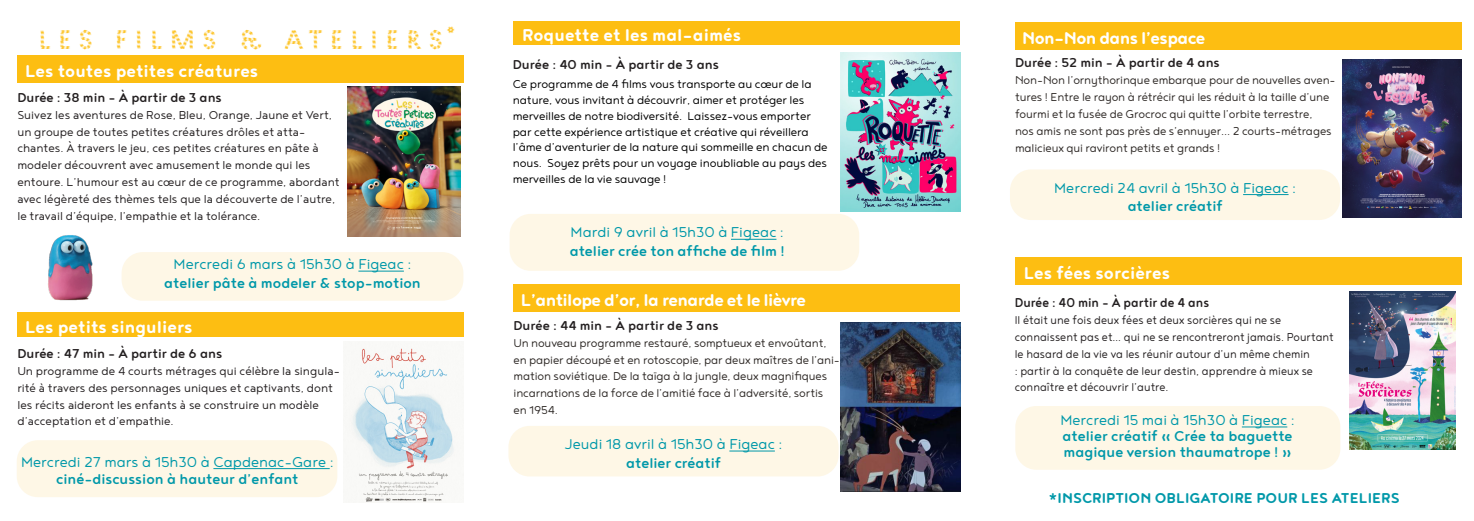
<style>
.page{position:relative;width:1474px;height:521px;background:#fff}
.page>*{position:absolute;margin:0;border:0;box-sizing:border-box;transform-origin:0 0}
.t1{font:24.5px "Pattern No 5 Coarse";letter-spacing:.3em;color:#fdbe12}
.t2{font:700 21px "Noyh R";color:#fff}
.t3{font:700 21px "Noyh R";letter-spacing:-.03em;color:#fff}
.t4{font:300 17.5px/17.5px "Noyh R";color:#0098a9;text-align:center}
.t5{font:500 17.5px/15.8px "Noyh R";color:#0098a9}
.t6{font:700 17.5px "Noyh R";color:#0098a9}
.t7{font:500 15.75px "Noyh R";color:#231f20}
.t8{font:500 15.75px "Noyh R";color:#231f20;scale:.94 1}
.t9{font:15.75px "Pattern No 5 Coarse";color:#fdbe12}
.t10{font:300 14px/16.8px "Noyh";color:#231f20}
.t11{font:300 14px/16.8px "Noyh R";letter-spacing:-.01em;color:#2e2926}
.t12{font:300 14px/15.8px "Noyh R";letter-spacing:-.01em;color:#000}
.t13{font:300 14px/16.8px "Noyh R";color:#231f20;scale:.94 1}
.s1{font-weight:500}
.s2{font-weight:300}
</style>
<div class="page">
<div style="left:122px;top:252px;width:341px;height:49px;background:#fef7e6;border-radius:21px"></div>
<div style="left:509px;top:214px;width:350px;height:57px;background:#fef7e6;border-radius:21px"></div>
<div style="left:17px;top:55px;width:446px;height:27px;background:#fdbe12"></div>
<img style="left:348px;top:86px;width:112px;height:151px">
<div style="left:513px;top:21px;width:447px;height:24px;background:#fdbe12"></div>
<hr style="left:358px;top:271px;width:46px;height:1px;background:#0098a9">
<hr style="left:731px;top:239px;width:45px;height:1px;background:#0098a9">
<img style="left:840px;top:52px;width:120px;height:160px">
<div style="left:17px;top:440px;width:320px;height:57px;background:#fef7e6;border-radius:21px"></div>
<div style="left:17px;top:313px;width:446px;height:24px;background:#fdbe12"></div>
<hr style="left:213px;top:468px;width:117px;height:1px;background:#0098a9">
<img style="left:350px;top:348px;width:105px;height:154px">
<img style="left:48px;top:235px;width:45px;height:66px">
<div style="left:513px;top:285px;width:447px;height:27px;background:#fdbe12"></div>
<img style="left:840px;top:322px;width:120px;height:169px">
<div style="left:508px;top:426px;width:330px;height:50px;background:#fef7e6;border-radius:21px"></div>
<hr style="left:729px;top:451px;width:46px;height:1px;background:#0098a9">
<div style="left:1015px;top:406px;width:325px;height:64px;background:#fef7e6;border-radius:21px"></div>
<hr style="left:1241px;top:427px;width:46px;height:1px;background:#0098a9">
<div style="left:1015px;top:257px;width:446px;height:28px;background:#fdbe12"></div>
<img style="left:1349px;top:291px;width:105px;height:158px">
<div style="left:1015px;top:22px;width:446px;height:28px;background:#fdbe12"></div>
<img style="left:1342px;top:60px;width:119px;height:158px">
<div style="left:1009px;top:169px;width:331px;height:51px;background:#fef7e6;border-radius:21px"></div>
<hr style="left:1243px;top:194px;width:45px;height:1px;background:#0098a9">
<p class="t1" style="left:39px;top:22px;width:406px">LES FILMS &amp; ATELIERS</p>
<p class="t9" style="left:446px;top:24px;width:10px">*</p>
<p class="t2" style="left:25px;top:58px;width:235px">Les toutes petites créatures</p>
<p class="t7" style="left:17px;top:89px;width:206px">Durée : 38 min - À partir de 3 ans</p>
<p class="t10" style="left:17px;top:106px;width:324px">Suivez les aventures de Rose, Bleu, Orange, Jaune et Vert, un groupe de toutes petites créatures drôles et atta&shy;chantes. À travers le jeu, ces petites créatures en pâte à modeler découvrent avec amusement le monde qui les entoure. L’humour est au cœur de ce programme, abordant avec légèreté des thèmes tels que la découverte de l’autre, le travail d’équipe, l’empathie et la tolérance.</p>
<p class="t4" style="left:174px;top:255px;width:239px">Mercredi 6 mars à 15h30 à Figeac :</p>
<p class="t5" style="left:164px;top:274px;width:258px">atelier pâte à modeler &amp; stop-motion</p>
<p class="t2" style="left:25px;top:315px;width:169px">Les petits singuliers</p>
<p class="t7" style="left:17px;top:345px;width:206px">Durée : 47 min - À partir de 6 ans</p>
<p class="t10" style="left:17px;top:362px;width:324px">Un programme de 4 courts métrages qui célèbre la singula&shy;rité à travers des personnages uniques et captivants, dont les récits aideront les enfants à se construire un modèle d’acceptation et d’empathie.</p>
<p class="t4" style="left:21px;top:452px;width:314px">Mercredi 27 mars à 15h30 à Capdenac-Gare : <span class="s1">ciné-discussion à hauteur d’enfant</span></p>
<p class="t2" style="left:522px;top:23px;width:221px">Roquette et les mal-aimés</p>
<p class="t7" style="left:513px;top:56px;width:208px">Durée : 40 min - À partir de 3 ans</p>
<p class="t12" style="left:513px;top:76px;width:316px">Ce programme de 4 films vous transporte au cœur de la nature, vous invitant à découvrir, aimer et protéger les merveilles de notre biodiversité. Laissez-vous emporter par cette expérience artistique et créative qui réveillera l’âme d’aventurier de la nature qui sommeille en chacun de nous. Soyez prêts pour un voyage inoubliable au pays des merveilles de la vie sauvage !</p>
<p class="t4" style="left:570px;top:223px;width:215px">Mardi 9 avril à 15h30 à Figeac :</p>
<p class="t5" style="left:569px;top:243px;width:217px">atelier crée ton affiche de film !</p>
<p class="t3" style="left:520px;top:288px;width:287px">L’antilope d’or, la renarde et le lièvre</p>
<p class="t7" style="left:513px;top:316px;width:207px">Durée : 44 min – À partir de 3 ans</p>
<p class="t11" style="left:513px;top:334px;width:328px">Un nouveau programme restauré, somptueux et envoûtant, en papier découpé et en rotoscopie, par deux maîtres de l’ani&shy;mation soviétique. De la taïga à la jungle, deux magnifiques incarnations de la force de l’amitié face à l’adversité, sortis en 1954.</p>
<p class="t4" style="left:565px;top:435px;width:219px">Jeudi 18 avril à 15h30 à Figeac :</p>
<p class="t5" style="left:626px;top:454px;width:96px">atelier créatif</p>
<p class="t3" style="left:1022px;top:26px;width:185px">Non-Non dans l’espace</p>
<p class="t7" style="left:1015px;top:54px;width:206px">Durée : 52 min – À partir de 4 ans</p>
<p class="t11" style="left:1015px;top:71px;width:322px">Non-Non l’ornythorinque embarque pour de nouvelles aven&shy;tures ! Entre le rayon à rétrécir qui les réduit à la taille d’une fourmi et la fusée de Grocroc qui quitte l’orbite terrestre,<br>nos amis ne sont pas près de s’ennuyer... 2 courts-métrages malicieux qui raviront petits et grands !</p>
<p class="t4" style="left:1054px;top:178px;width:243px">Mercredi 24 avril à 15h30 à Figeac :</p>
<p class="t5" style="left:1127px;top:198px;width:96px">atelier créatif</p>
<p class="t2" style="left:1023px;top:261px;width:148px">Les fées sorcières</p>
<p class="t8" style="left:1014px;top:294px;width:208px">Durée : 40 min – À partir de 4 ans</p>
<p class="t13" style="left:1014px;top:311px;width:341px">Il était une fois deux fées et deux sorcières qui ne se connaissent pas et… qui ne se rencontreront jamais. Pourtant le hasard de la vie va les réunir autour d’un même chemin<br>: partir à la conquête de leur destin, apprendre à mieux se connaître et découvrir l’autre.</p>
<p class="t5" style="left:1060px;top:412px;width:236px"><span class="s2">Mercredi 15 mai à 15h30 à Figeac : </span>atelier créatif « Crée ta baguette magique version thaumatrope ! »</p>
<p class="t6" style="left:1048px;top:488px;width:353px">*INSCRIPTION OBLIGATOIRE POUR LES ATELIERS</p>
</div>
